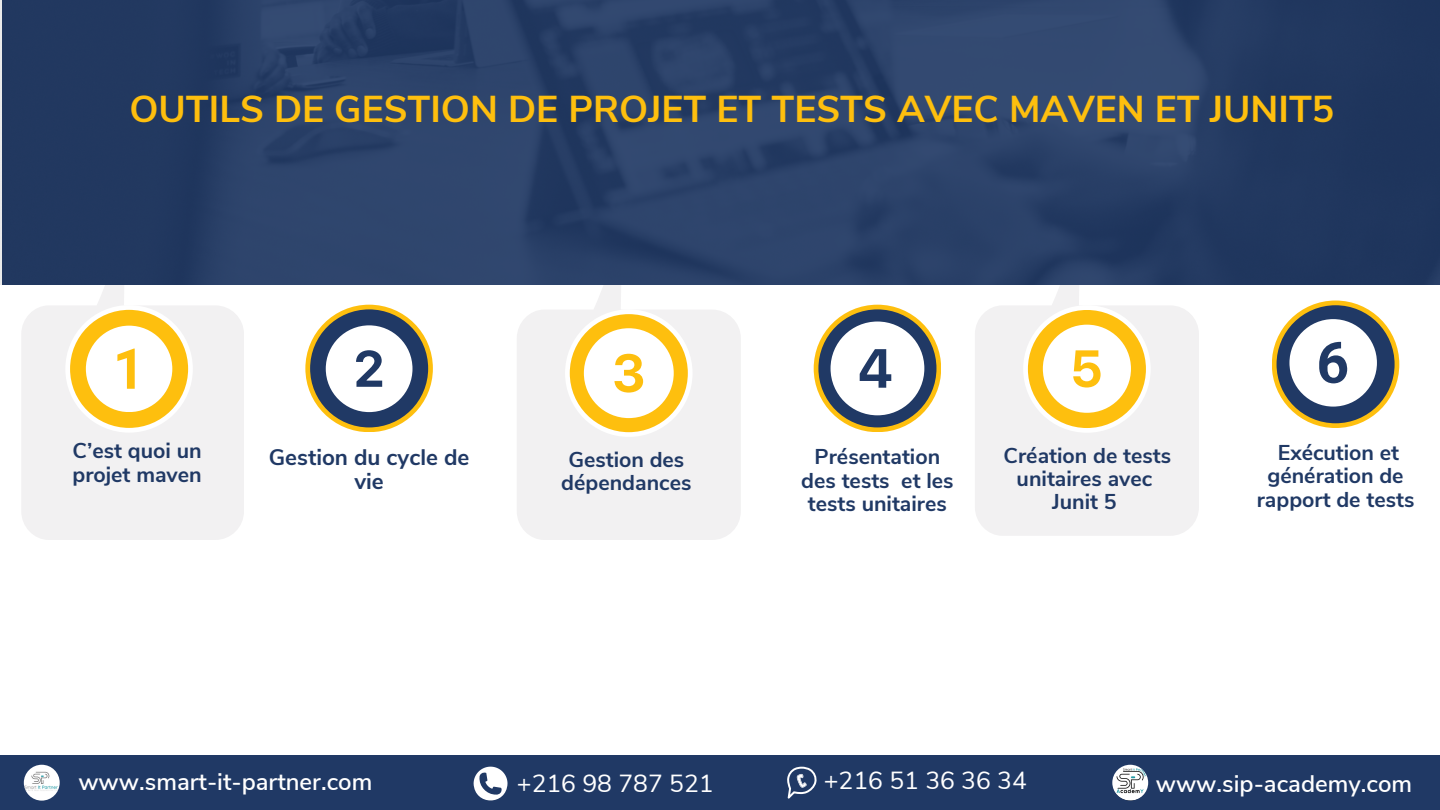
<style>
.page{position:relative;width:1440px;height:810px;background:#fff}
.page>*{position:absolute;margin:0;border:0;box-sizing:border-box;transform-origin:0 0}
.t1{font:700 37.4px "Nunito Sans";color:#febf0e}
.t2{font:24.7px "Nunito Sans";color:#fff}
.t3{font:600 23.9px "Nunito Sans";color:#fff}
.t4{font:700 22.4px/24px "Nunito Sans";color:#203965;text-align:center}
.t5{font:700 21.4px/23.2px "Nunito Sans";color:#203965;text-align:center}
</style>
<div class="page">
<svg style="left:975px;top:284px;width:224px;height:252px;fill:#f2f1f2"></svg>
<svg style="left:21px;top:284px;width:223px;height:256px;fill:#f2f1f2"></svg>
<svg style="left:517px;top:284px;width:224px;height:256px;fill:#f2f1f2"></svg>
<img style="left:0;top:0;width:1440px;height:284px">
<div style="left:0;top:755px;width:1440px;height:55px;background:#203965"></div>
<img style="left:24px;top:765px;width:36px;height:36px;border-radius:50%">
<img style="left:1112px;top:765px;width:36px;height:36px;border-radius:50%">
<svg style="left:787px;top:767px;width:30px;height:32px"></svg>
<svg style="left:474px;top:767px;width:33px;height:34px"></svg>
<div style="left:65px;top:305px;width:128px;height:128px;background:#fff;border-radius:50%"></div>
<div style="left:70px;top:310px;width:118px;height:118px;background:#febf0e;border-radius:50%"></div>
<svg style="left:305px;top:305px;width:128px;height:127px;background:#f7bd17"></svg>
<div style="left:310px;top:309px;width:118px;height:118px;background:#203965;border-radius:50%"></div>
<div style="left:565px;top:309px;width:128px;height:128px;background:#fff;border-radius:50%"></div>
<div style="left:570px;top:314px;width:118px;height:118px;background:#febf0e;border-radius:50%"></div>
<svg style="left:86px;top:326px;width:86px;height:86px"></svg>
<svg style="left:326px;top:325px;width:87px;height:87px"></svg>
<svg style="left:584px;top:328px;width:90px;height:90px"></svg>
<div style="left:814px;top:305px;width:127px;height:127px;background:#febf0e;border-radius:50%"></div>
<div style="left:818px;top:309px;width:118px;height:118px;background:#203965;border-radius:50%"></div>
<svg style="left:831px;top:322px;width:93px;height:93px"></svg>
<div style="left:1023px;top:305px;width:128px;height:128px;background:#fff;border-radius:50%"></div>
<div style="left:1028px;top:310px;width:118px;height:118px;background:#febf0e;border-radius:50%"></div>
<div style="left:1272px;top:301px;width:127px;height:127px;background:#febf0e;border-radius:50%"></div>
<div style="left:1277px;top:305px;width:118px;height:118px;background:#203965;border-radius:50%"></div>
<svg style="left:1043px;top:325px;width:88px;height:88px"></svg>
<svg style="left:1289px;top:319px;width:88px;height:88px"></svg>
<p class="t1" style="left:129px;top:84px;width:1206px">OUTILS DE GESTION DE PROJET ET TESTS AVEC MAVEN ET JUNIT5</p>
<p class="t5" style="left:72px;top:440px;width:131px;text-align:left">C’est quoi un projet maven</p>
<p class="t4" style="left:269px;top:446px;width:202px">Gestion du cycle de vie</p>
<p class="t5" style="left:561px;top:448px;width:132px">Gestion des dépendances</p>
<p class="t5" style="left:801px;top:446px;width:154px">Présentation des tests et les tests unitaires</p>
<p class="t5" style="left:1004px;top:444px;width:169px">Création de tests unitaires avec<br>Junit 5</p>
<p class="t5" style="left:1257px;top:441px;width:159px">Exécution et génération de rapport de tests</p>
<p class="t3" style="left:78px;top:766px;width:295px">www.smart-it-partner.com</p>
<p class="t2" style="left:517px;top:767px;width:198px">+216 98 787 521</p>
<p class="t2" style="left:824px;top:764px;width:205px">+216 51 36 36 34</p>
<p class="t3" style="left:1156px;top:768px;width:258px">www.sip-academy.com</p>
</div>
